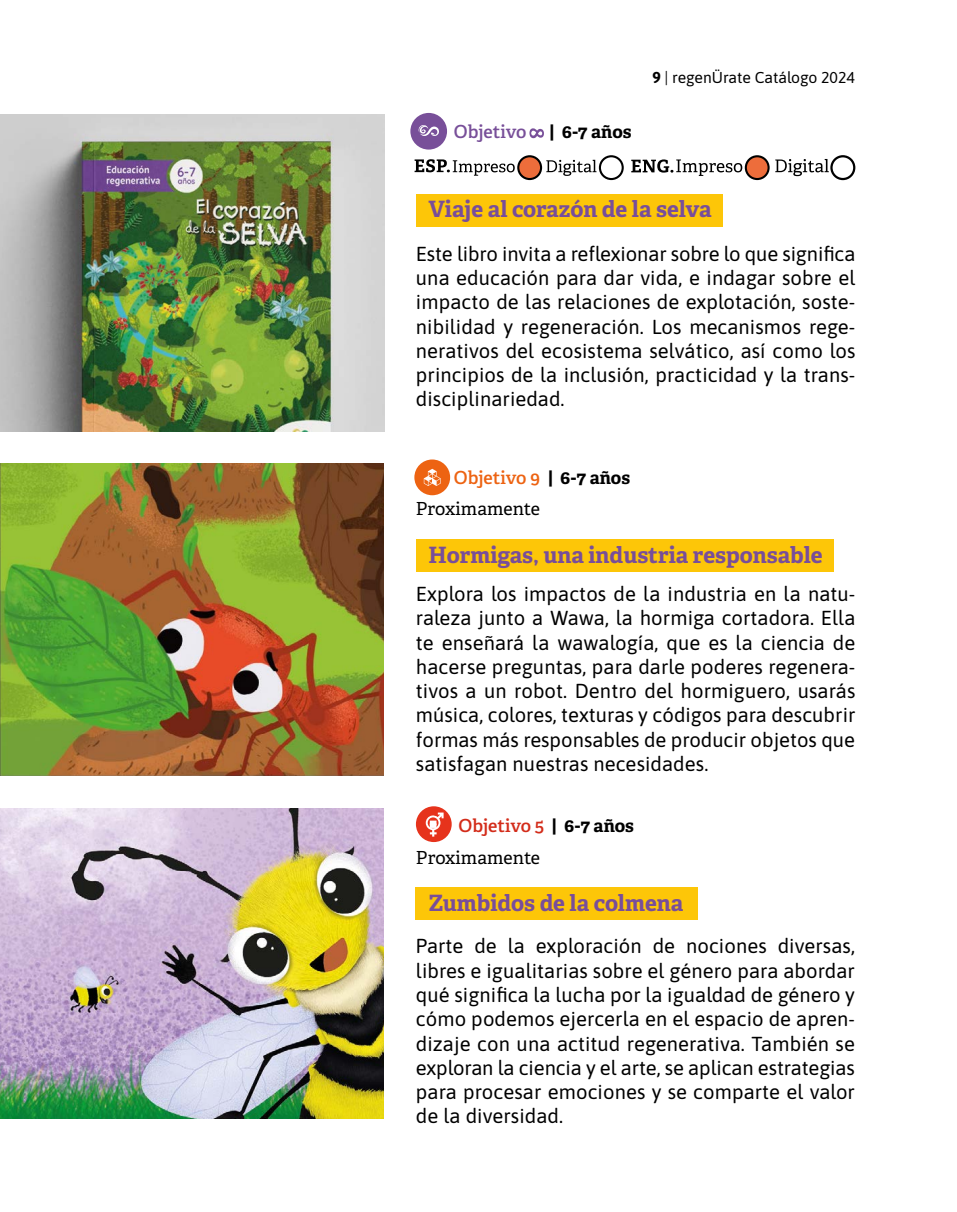
<style>
.page{position:relative;width:957px;height:1212px;background:#fff}
.page>*{position:absolute;margin:0;border:0;box-sizing:border-box;transform-origin:0 0}
.t1{font:700 22.5px "Adelle";color:#784e9a}
.t2{font:20.25px/24.3px "Asap";letter-spacing:.005em;color:#000;text-align:justify}
.t3{font:18px/31.1px "Adelle";color:#000}
.t4{font:600 18px "Adelle";color:#d32c1a}
.t5{font:600 18px "Adelle";color:#784f99}
.t6{font:700 18px "Adelle";color:#000}
.t7{font:15.75px "Asap";color:#000}
.s1{font-weight:700}
.s2{font-weight:600;color:#ed6312}
.s3{font-weight:700;color:#000}
</style>
<div class="page">
<img style="left:0;top:808px;width:383px;height:310px">
<img style="left:0;top:115px;width:384px;height:316px">
<div style="left:416px;top:887px;width:282px;height:33px;background:#fdc608"></div>
<div style="left:416px;top:806px;width:36px;height:36px;background:#e6331c;border-radius:50%"></div>
<svg style="left:426px;top:812px;width:17px;height:24px"></svg>
<div style="left:410px;top:113px;width:37px;height:37px;background:#784f99;border-radius:50%"></div>
<svg style="left:419px;top:125px;width:20px;height:11px"></svg>
<div style="left:416px;top:194px;width:306px;height:33px;background:#fdc608"></div>
<div style="left:416px;top:539px;width:417px;height:33px;background:#fdc608"></div>
<svg style="left:518px;top:156px;width:23px;height:23px"></svg>
<div style="left:517px;top:155px;width:25px;height:25px;border:2px solid #000;border-radius:50%"></div>
<div style="left:599px;top:155px;width:25px;height:25px;border:2px solid #000;border-radius:50%"></div>
<svg style="left:746px;top:156px;width:22px;height:23px"></svg>
<div style="left:745px;top:155px;width:24px;height:25px;border:2px solid #000;border-radius:50%"></div>
<div style="left:830px;top:155px;width:25px;height:25px;border:2px solid #000;border-radius:50%"></div>
<svg style="left:414px;top:159px;width:182px;height:17px"></svg>
<svg style="left:631px;top:159px;width:198px;height:17px"></svg>
<svg style="left:529px;top:128px;width:15px;height:10px"></svg>
<img style="left:0;top:463px;width:383px;height:312px">
<div style="left:414px;top:459px;width:36px;height:36px;background:#ed6312;border-radius:50%"></div>
<svg style="left:424px;top:469px;width:17px;height:17px"></svg>
<p class="t5" style="left:454px;top:121px;width:74px">Objetivo</p>
<p class="t6" style="left:549px;top:120px;width:84px">| 6-7 años</p>
<p class="t7" style="left:652px;top:67px;width:204px"><span class="s1">9</span> | regenÜrate Catálogo 2024</p>
<p class="t1" style="left:428px;top:195px;width:285px">Viaje al corazón de la selva</p>
<p class="t2" style="left:416px;top:240px;width:441px">Este libro invita a reflexionar sobre lo que significa una educación para dar vida, e indagar sobre el impacto de las relaciones de explotación, soste&shy;nibilidad y regeneración. Los mecanismos rege&shy;nerativos del ecosistema selvático, así como los principios de la inclusión, practicidad y la trans&shy;disciplinariedad.</p>
<p class="t3" style="left:416px;top:462px;width:216px;text-indent:38px"><span class="s2">Objetivo 9</span> <span class="s1">| 6-7 años<br></span>Proximamente</p>
<p class="t1" style="left:428px;top:541px;width:396px">Hormigas, una industria responsable</p>
<p class="t2" style="left:416px;top:581px;width:441px">Explora los impactos de la industria en la natu&shy;raleza junto a Wawa, la hormiga cortadora. Ella te enseñará la wawalogía, que es la ciencia de hacerse preguntas, para darle poderes regenera&shy;tivos a un robot. Dentro del hormiguero, usarás música, colores, texturas y códigos para descubrir formas más responsables de producir objetos que satisfagan nuestras necesidades.</p>
<p class="t4" style="left:458px;top:814px;width:177px">Objetivo 5 <span class="s3">| 6-7 años</span></p>
<p class="t3" style="left:416px;top:842px;width:126px">Proximamente</p>
<p class="t1" style="left:428px;top:889px;width:256px">Zumbidos de la colmena</p>
<p class="t2" style="left:416px;top:933px;width:440px">Parte de la exploración de nociones diversas, libres e igualitarias sobre el género para abordar qué significa la lucha por la igualdad de género y cómo podemos ejercerla en el espacio de apren&shy;dizaje con una actitud regenerativa. También se exploran la ciencia y el arte, se aplican estrategias para procesar emociones y se comparte el valor de la diversidad.</p>
</div>
